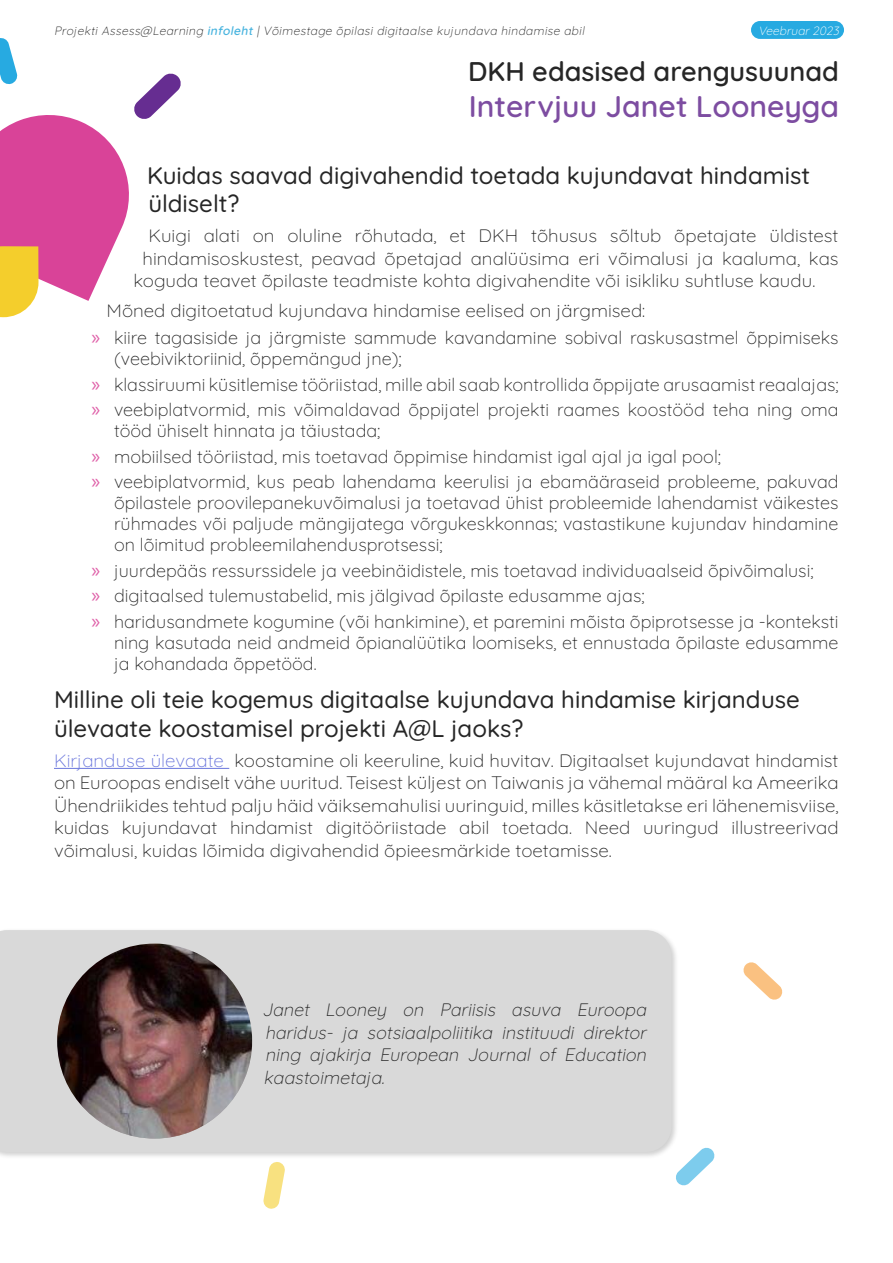
<style>
.page{position:relative;width:893px;height:1263px;background:#fff}
.page>*{position:absolute;margin:0;border:0;box-sizing:border-box;transform-origin:0 0}
.t1{font:600 30px "Quicksand";color:#7d4da1}
.t2{font:600 27px "Quicksand";color:#262626}
.t3{font:500 24px/28.8px "Quicksand";color:#262626}
.t4{font:18px/25.5px "Quicksand";color:#262626}
.t5{font:18px/22.5px "Quicksand";color:#262626;scale:1.04 1}
.t6{font:italic 18px/22.5px "Quicksand";color:#262626;text-align:justify}
.t7{font:italic 12px "Quicksand";color:#262626}
.t8{font:italic 12px "Quicksand";color:#fff}
.s1{font-weight:600;color:#49b4df}
.s2{font-family:"Myriad Pro";font-size:21px;color:#df5fa8}
.s3{color:#6975dc}
</style>
<div class="page">
<div style="left:751px;top:21px;width:93px;height:18px;background:#27aae1;border-radius:9px"></div>
<hr style="left:54px;top:768px;width:175px;height:1px;background:#6975dc">
<div style="left:0;top:927px;width:679px;height:232px;background:#000;opacity:.19"></div>
<div style="left:0;top:930px;width:671px;height:222px;background:#d9d9d9"></div>
<img style="left:57px;top:943px;width:195px;height:195px;border-radius:97px">
<svg style="left:0;top:38px;width:181px;height:279px"></svg>
<svg style="left:675px;top:1147px;width:40px;height:39px"></svg>
<svg style="left:263px;top:1162px;width:22px;height:47px"></svg>
<svg style="left:743px;top:962px;width:40px;height:38px"></svg>
<p class="t7" style="left:54px;top:21px;width:535px">Proj ekti Assess@Learning <span class="s1">infoleht</span> | Võimestage õpilasi digitaalse kuj undava hindamise abil</p>
<p class="t8" style="left:758px;top:21px;width:85px">Veebruar2023</p>
<h2 class="t2" style="left:468px;top:50px;width:372px">DKH edasised arengusuunad</h2>
<h1 class="t1" style="left:469px;top:83px;width:372px">Intervjuu Janet Looneyga</h1>
<h3 class="t3" style="left:147px;top:158px;width:665px">Kuidas saavad digivahendid toetada kujundavat hindamist üldiselt?</h3>
<p class="t5" style="left:148px;top:223px;width:665px">Kuigi alati on oluline rõhutada, et DKH tõhusus sõltub õpetajate üldistest</p>
<p class="t5" style="left:142px;top:245px;width:671px">hindamisoskustest, peavad õpetajad analüüsima eri võimalusi ja kaaluma, kas</p>
<p class="t5" style="left:133px;top:268px;width:657px">koguda teavet õpilaste teadmiste kohta digivahendite või isikliku suhtluse kaudu.</p>
<p class="t5" style="left:91px;top:296px;width:720px;line-height:27px;text-indent:15px">Mõned digitoetatud kujundava hindamise eelised on järgmised:<br><span class="s2">»</span> kiire tagasiside ja järgmiste sammude kavandamine sobival raskusastmel õppimiseks</p>
<p class="t4" style="left:91px;top:344px;width:748px;text-indent:23px">(veebiviktoriinid, õppemängud jne);<br><span class="s2">»</span> klassiruumi küsitlemise tööriistad, mille abil saab kontrollida õppijate arusaamist reaalajas; <span class="s2">»</span> veebiplatvormid, mis võimaldavad õppijatel projekti raames koostööd teha ning oma</p>
<p class="t4" style="left:91px;top:416px;width:749px;text-indent:23px">tööd ühiselt hinnata ja täiustada;<br><span class="s2">»</span> mobiilsed tööriistad, mis toetavad õppimise hindamist igal ajal ja igal pool;<br><span class="s2">»</span> veebiplatvormid, kus peab lahendama keerulisi ja ebamääraseid probleeme, pakuvad</p>
<p class="t4" style="left:114px;top:491px;width:726px;line-height:21px;text-align:justify">õpilastele proovilepanekuvõimalusi ja toetavad ühist probleemide lahendamist väikestes rühmades või paljude mängijatega võrgukeskkonnas; vastastikune kujundav hindamine on lõimitud probleemilahendusprotsessi;</p>
<p class="t4" style="left:91px;top:556px;width:748px"><span class="s2">»</span> juurdepääs ressurssidele ja veebinäidistele, mis toetavad individuaalseid õpivõimalusi;<br><span class="s2">»</span> digitaalsed tulemustabelid, mis jälgivad õpilaste edusamme ajas;<br><span class="s2">»</span> haridusandmete kogumine (või hankimine), et paremini mõista õpiprotsesse ja -konteksti</p>
<p class="t4" style="left:114px;top:630px;width:726px;line-height:21px">ning kasutada neid andmeid õpianalüütika loomiseks, et ennustada õpilaste edusamme ja kohandada õppetööd.</p>
<h3 class="t3" style="left:54px;top:682px;width:747px">Milline oli teie kogemus digitaalse kujundava hindamise kirjanduse ülevaate koostamisel projekti A@L jaoks?</h3>
<p class="t5" style="left:54px;top:747px;width:756px;text-align:justify"><span class="s3">Kirjanduse ülevaate</span> koostamine oli keeruline, kuid huvitav. Digitaalset kujundavat hindamist on Euroopas endiselt vähe uuritud. Teisest küljest on Taiwanis ja vähemal määral ka Ameerika Ühendriikides tehtud palju häid väiksemahulisi uuringuid, milles käsitletakse eri lähenemisviise, kuidas kujundavat hindamist digitööriistade abil toetada. Need uuringud illustreerivad võimalusi, kuidas lõimida digivahendid õpieesmärkide toetamisse.</p>
<p class="t6" style="left:262px;top:997px;width:390px">Janet Looney on Pariisis asuva Euroopa haridus- j a sotsiaalpoliitika instituudi direktor ning aj akirj a European Journal of Education kaastoimetaja.</p>
</div>
